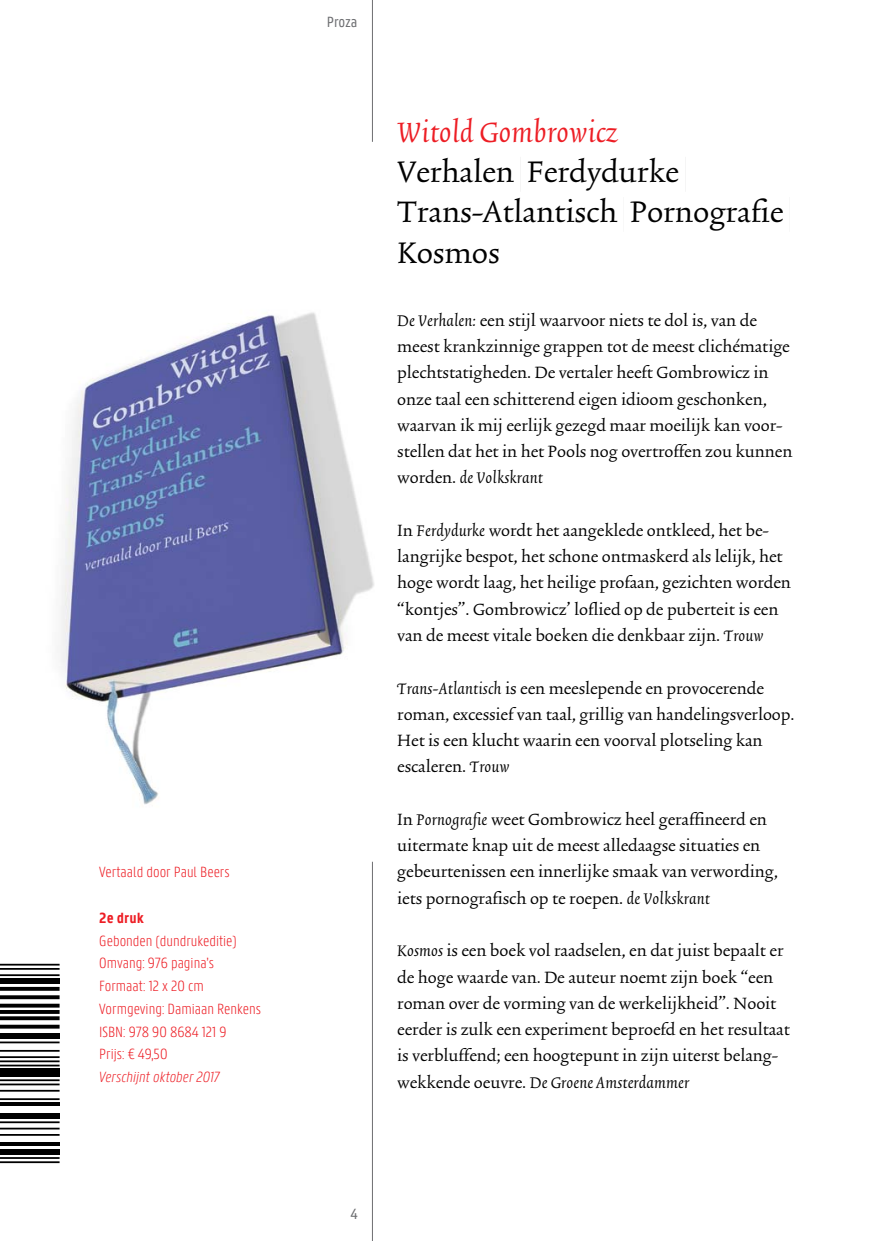
<style>
.page{position:relative;width:874px;height:1241px;background:#fff}
.page>*{position:absolute;margin:0;border:0;box-sizing:border-box;transform-origin:0 0}
.t1{font:35px/40.2px "Trinite No 2 Rom Wid";color:#000}
.t2{font:35px "Trinite No 2 Rom Wid Ita";letter-spacing:.01em;color:#ed1d24}
.t3{font:19.25px/26.2px "Trinite No 2 Rom Wid";color:#000}
.t4{font:19.25px "Trinite No 2 Rom Wid Ita";letter-spacing:.01em;color:#000}
.t5{font:300 15.75px/22.8px "Panno Text";color:#ed1d24}
.t6{font:italic 300 15.75px "Panno Text";color:#ed1d24}
.t7{font:15.75px "Panno Text";letter-spacing:-.01em;color:#6d6e71}
.t8{font:700 15.75px "Panno Text";color:#ed1d24}
.s1{font-family:"Trinite No 2 Rom Wid Ita"}
.s2{font-family:"Trinite No 2 Rom Wid"}
</style>
<div class="page">
<hr style="left:372px;top:861px;width:1px;height:379px;background:#6d6e71">
<hr style="left:372px;top:0;width:1px;height:142px;background:#6d6e71">
<img style="left:60px;top:312px;width:314px;height:493px">
<hr style="left:0;top:1156px;width:60px;height:2px;background:#000">
<hr style="left:0;top:1161px;width:60px;height:1px;background:#000">
<div style="left:0;top:1148px;width:60px;height:6px;background:#000"></div>
<hr style="left:0;top:1142px;width:60px;height:4px;background:#000">
<hr style="left:0;top:1121px;width:60px;height:1px;background:#000">
<hr style="left:0;top:1127px;width:60px;height:2px;background:#000">
<hr style="left:0;top:1133px;width:60px;height:2px;background:#000">
<div style="left:0;top:1112px;width:60px;height:6px;background:#000"></div>
<hr style="left:0;top:1102px;width:60px;height:4px;background:#000">
<hr style="left:0;top:1079px;width:60px;height:1px;background:#000">
<hr style="left:0;top:1083px;width:60px;height:2px;background:#000">
<hr style="left:0;top:1089px;width:60px;height:2px;background:#000">
<hr style="left:0;top:1098px;width:60px;height:1px;background:#000">
<div style="left:0;top:1068px;width:60px;height:8px;background:#000"></div>
<hr style="left:0;top:1041px;width:60px;height:2px;background:#000">
<hr style="left:0;top:1049px;width:60px;height:2px;background:#000">
<hr style="left:0;top:1056px;width:60px;height:1px;background:#000">
<hr style="left:0;top:1060px;width:60px;height:2px;background:#000">
<hr style="left:0;top:1064px;width:60px;height:2px;background:#000">
<div style="left:0;top:1032px;width:60px;height:6px;background:#000"></div>
<svg style="left:0;top:986px;width:60px;height:4px"></svg>
<svg style="left:0;top:995px;width:60px;height:4px"></svg>
<svg style="left:0;top:1003px;width:60px;height:4px"></svg>
<svg style="left:0;top:1010px;width:60px;height:3px"></svg>
<svg style="left:0;top:1016px;width:60px;height:4px"></svg>
<svg style="left:0;top:1024px;width:60px;height:4px"></svg>
<div style="left:0;top:978px;width:60px;height:6px;background:#000"></div>
<hr style="left:0;top:963px;width:60px;height:2px;background:#000">
<hr style="left:0;top:967px;width:60px;height:2px;background:#000">
<hr style="left:0;top:974px;width:60px;height:1px;background:#000">
<p class="t5" style="left:99px;top:861px;width:132px">Vertaald door Paul Beers</p>
<p class="t8" style="left:99px;top:908px;width:46px">2e druk</p>
<p class="t5" style="left:99px;top:929px;width:163px">Gebonden (dundrukeditie)<br>Omvang: 976 pagina’s<br>Formaat: 12 x 20 cm<br>Vormgeving: Damiaan Renkens<br>ISBN: 978 90 8684 121 9<br>Prijs: € 49,50</p>
<p class="t6" style="left:99px;top:1068px;width:122px">Verschijnt oktober 2017</p>
<p class="t7" style="left:327px;top:13px;width:32px">Proza</p>
<h1 class="t2" style="left:397px;top:116px;width:222px">Witold Gombrowicz</h1>
<h1 class="t1" style="left:397px;top:154px;width:394px">Verhalen | Ferdydurke |<br>Trans-Atlantisch | Pornografie |<br>Kosmos</h1>
<p class="t3" style="left:397px;top:308px;width:396px"><span class="s1">De Verhalen:</span> een stijl waarvoor niets te dol is, van de meest krankzinnige grappen tot de meest clichématige plechtstatigheden. De vertaler heeft Gombrowicz in onze taal een schitterend eigen idioom geschonken, waarvan ik mij eerlijk gezegd maar moeilijk kan voor&shy;stellen dat het in het Pools nog overtroffen zou kunnen</p>
<p class="t4" style="left:397px;top:469px;width:147px"><span class="s2">worden.</span> de Volkskrant</p>
<p class="t3" style="left:397px;top:518px;width:395px">In <span class="s1">Ferdydurke</span> wordt het aangeklede ontkleed, het be&shy;langrijke bespot, het schone ontmaskerd als lelijk, het hoge wordt laag, het heilige profaan, gezichten worden “kontjes”. Gombrowicz’ loflied op de puberteit is een van de meest vitale boeken die denkbaar zijn. <span class="s1">Trouw</span></p>
<p class="t3" style="left:397px;top:676px;width:398px"><span class="s1">Trans-Atlantisch</span> is een meeslepende en provocerende roman, excessief van taal, grillig van handelingsverloop.<br>Het is een klucht waarin een voorval plotseling kan escaleren. <span class="s1">Trouw</span></p>
<p class="t3" style="left:397px;top:807px;width:382px">In <span class="s1">Pornografie</span> weet Gombrowicz heel geraffineerd en uitermate knap uit de meest alledaagse situaties en gebeurtenissen een innerlijke smaak van verwording, iets pornografisch op te roepen. <span class="s1">de Volkskrant</span></p>
<p class="t3" style="left:397px;top:938px;width:394px"><span class="s1">Kosmos</span> is een boek vol raadselen, en dat juist bepaalt er de hoge waarde van. De auteur noemt zijn boek “een roman over de vorming van de werkelijkheid”. Nooit eerder is zulk een experiment beproefd en het resultaat is verbluffend; een hoogtepunt in zijn uiterst belang-</p>
<p class="t4" style="left:397px;top:1073px;width:293px"><span class="s2">wekkende oeuvre.</span> De Groene Amsterdammer</p>
<p class="t7" style="left:350px;top:1205px;width:9px">4</p>
</div>
